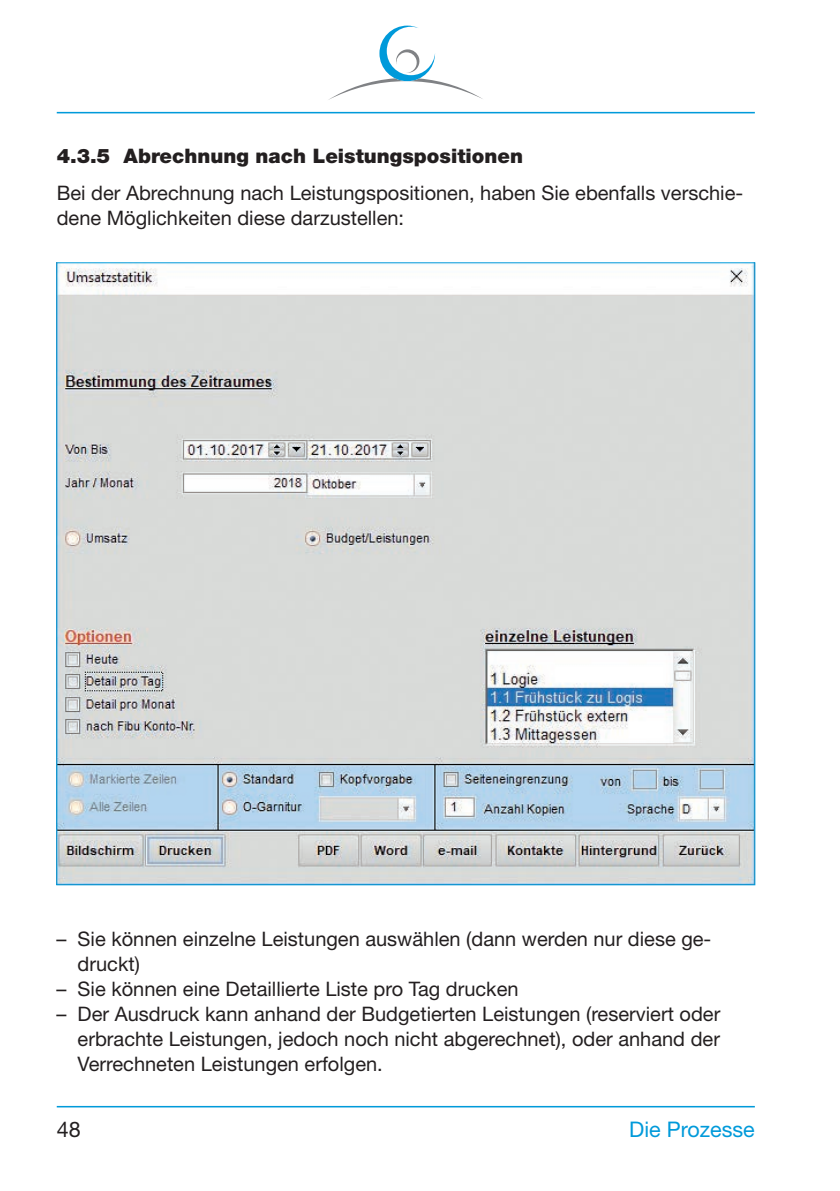
<style>
.page{position:relative;width:840px;height:1191px;background:#fff}
.page>*{position:absolute;margin:0;border:0;box-sizing:border-box;transform-origin:0 0}
.t1{font:21.6px "Helvetica Neue";color:#009ada}
.t2{font:21.6px "Helvetica Neue";color:#231f20}
.t3{font:20px/25px "Helvetica Neue";color:#231f20}
.t4{font:900 20px "Helvetica Neue";color:#231f20}
</style>
<div class="page">
<hr style="left:57px;top:1106px;width:697px;height:1px;background:#009ada">
<hr style="left:57px;top:112px;width:697px;height:1px;background:#009ada">
<svg style="left:328px;top:26px;width:155px;height:74px"></svg>
<img style="left:58px;top:264px;width:695px;height:619px">
<p class="t4" style="left:57px;top:144px;width:467px">4.3.5 Abrechnung nach Leistungspositionen</p>
<p class="t3" style="left:57px;top:180px;width:687px">Bei der Abrechnung nach Leistungspositionen, haben Sie ebenfalls verschie&shy;dene Möglichkeiten diese darzustellen:</p>
<p class="t3" style="left:78px;top:926px;width:635px;text-indent:-21px">– Sie können einzelne Leistungen auswählen (dann werden nur diese ge&shy;druckt)</p>
<p class="t3" style="left:56px;top:976px;width:463px">– Sie können eine Detaillierte Liste pro Tag drucken</p>
<p class="t3" style="left:78px;top:1001px;width:643px;text-align:justify;text-indent:-21px">– Der Ausdruck kann anhand der Budgetierten Leistungen (reserviert oder erbrachte Leistungen, jedoch noch nicht abgerechnet), oder anhand der Verrechneten Leistungen erfolgen.</p>
<p class="t2" style="left:57px;top:1116px;width:25px">48</p>
<p class="t1" style="left:628px;top:1116px;width:127px">Die Prozesse</p>
</div>
